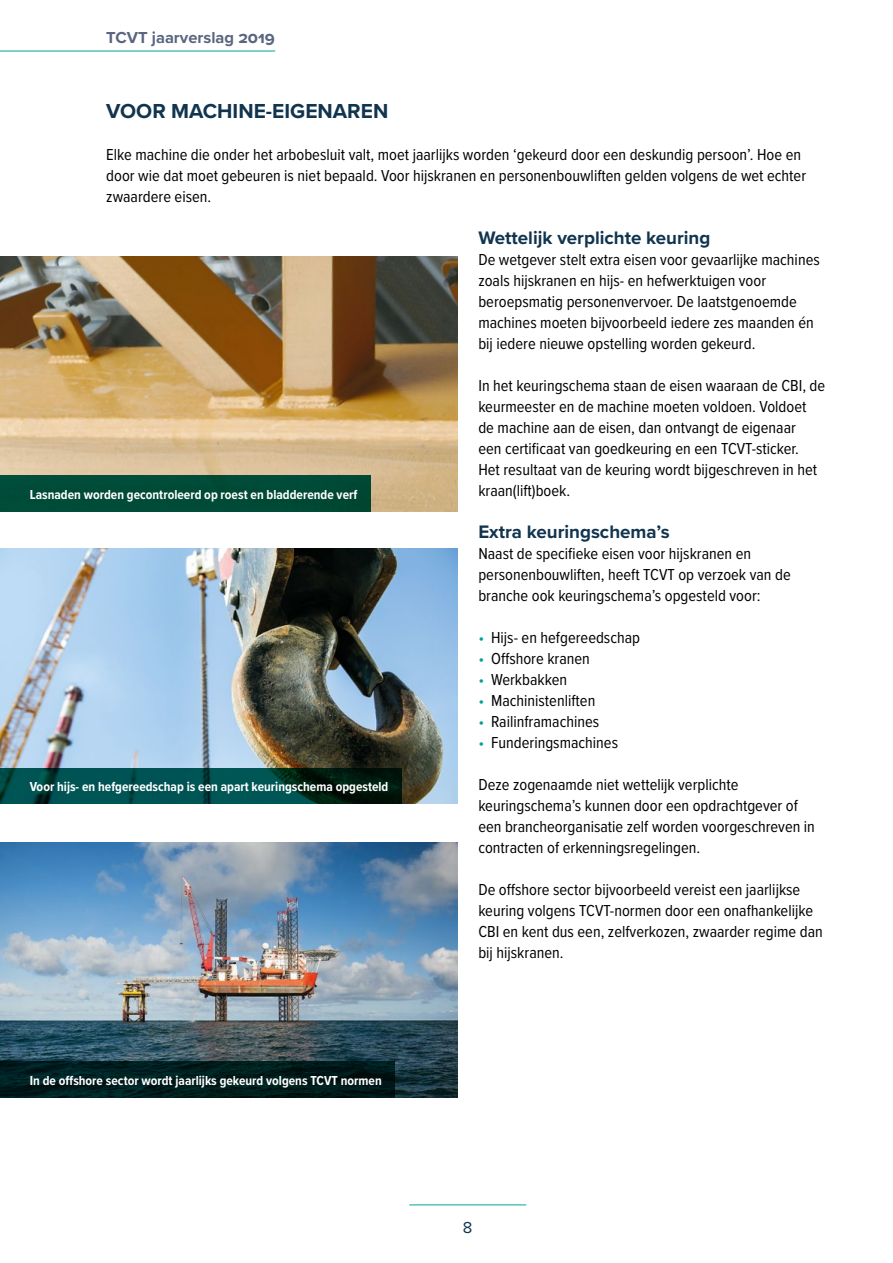
<style>
.page{position:relative;width:893px;height:1263px;background:#fff}
.page>*{position:absolute;margin:0;border:0;box-sizing:border-box;transform-origin:0 0}
.t1{font:700 21px "Proxima Nova";color:#11344f}
.t2{font:700 18.75px "Proxima Nova";color:#11344f}
.t3{font:16.5px/21px "Proxima Nova Cond";color:#000}
.t4{font:700 16.5px "Proxima Nova";color:#5a667f}
.t5{font:16.5px "Proxima Nova";color:#11344f}
.t6{font:700 13.5px "Proxima Nova Cond";color:#fff}
.s1{color:#00a495}
</style>
<div class="page">
<hr style="left:409px;top:1204px;width:117px;height:1px;background:#00a495">
<hr style="left:0;top:51px;width:275px;height:1px;background:#00a495">
<img style="left:0;top:256px;width:457px;height:255px">
<img style="left:0;top:842px;width:457px;height:255px">
<div style="left:0;top:475px;width:370px;height:36px;background:#004b37"></div>
<img style="left:0;top:549px;width:457px;height:255px">
<svg style="left:0;top:768px;width:401px;height:35px;background:#00413d"></svg>
<svg style="left:0;top:1061px;width:395px;height:36px;background:#001c1d"></svg>
<p class="t4" style="left:106px;top:25px;width:170px">TCVT jaarverslag 2019</p>
<p class="t1" style="left:106px;top:96px;width:284px">VOOR MACHINE-EIGENAREN</p>
<p class="t3" style="left:106px;top:144px;width:701px">Elke machine die onder het arbobesluit valt, moet jaarlijks worden ‘gekeurd door een deskundig persoon’. Hoe en door wie dat moet gebeuren is niet bepaald. Voor hijskranen en personenbouwliften gelden volgens de wet echter zwaardere eisen.</p>
<p class="t6" style="left:30px;top:484px;width:329px">Lasnaden worden gecontroleerd op roest en bladderende verf</p>
<p class="t6" style="left:30px;top:777px;width:360px">Voor hijs- en hefgereedschap is een apart keuringschema opgesteld</p>
<p class="t6" style="left:30px;top:1070px;width:354px">In de offshore sector wordt jaarlijks gekeurd volgens TCVT normen</p>
<p class="t2" style="left:478px;top:224px;width:234px">Wettelijk verplichte keuring</p>
<p class="t3" style="left:478px;top:249px;width:343px">De wetgever stelt extra eisen voor gevaarlijke machines zoals hijskranen en hijs- en hefwerktuigen voor beroepsmatig personenvervoer. De laatstgenoemde machines moeten bijvoorbeeld iedere zes maanden én bij iedere nieuwe opstelling worden gekeurd.</p>
<p class="t3" style="left:478px;top:375px;width:348px">In het keuringschema staan de eisen waaraan de CBI, de keurmeester en de machine moeten voldoen. Voldoet de machine aan de eisen, dan ontvangt de eigenaar<br>een certificaat van goedkeuring en een TCVT-sticker.<br>Het resultaat van de keuring wordt bijgeschreven in het kraan(lift)boek.</p>
<p class="t2" style="left:478px;top:518px;width:193px">Extra keuringschema’s</p>
<p class="t3" style="left:478px;top:543px;width:314px">Naast de specifieke eisen voor hijskranen en personenbouwliften, heeft TCVT op verzoek van de branche ook keuringschema’s opgesteld voor:</p>
<p class="t3" style="left:478px;top:627px;width:163px"><span class="s1">•</span> Hijs- en hefgereedschap</p>
<p class="t3" style="left:478px;top:648px;width:113px"><span class="s1">•</span> Offshore kranen</p>
<p class="t3" style="left:478px;top:669px;width:90px"><span class="s1">•</span> Werkbakken</p>
<p class="t3" style="left:478px;top:690px;width:118px"><span class="s1">•</span> Machinistenliften</p>
<p class="t3" style="left:478px;top:711px;width:122px"><span class="s1">•</span> Railinframachines</p>
<p class="t3" style="left:478px;top:732px;width:141px"><span class="s1">•</span> Funderingsmachines</p>
<p class="t3" style="left:478px;top:774px;width:338px">Deze zogenaamde niet wettelijk verplichte keuringschema’s kunnen door een opdrachtgever of een brancheorganisatie zelf worden voorgeschreven in contracten of erkenningsregelingen.</p>
<p class="t3" style="left:478px;top:879px;width:346px">De offshore sector bijvoorbeeld vereist een jaarlijkse keuring volgens TCVT-normen door een onafhankelijke CBI en kent dus een, zelfverkozen, zwaarder regime dan bij hijskranen.</p>
<p class="t5" style="left:463px;top:1215px;width:11px">8</p>
</div>
